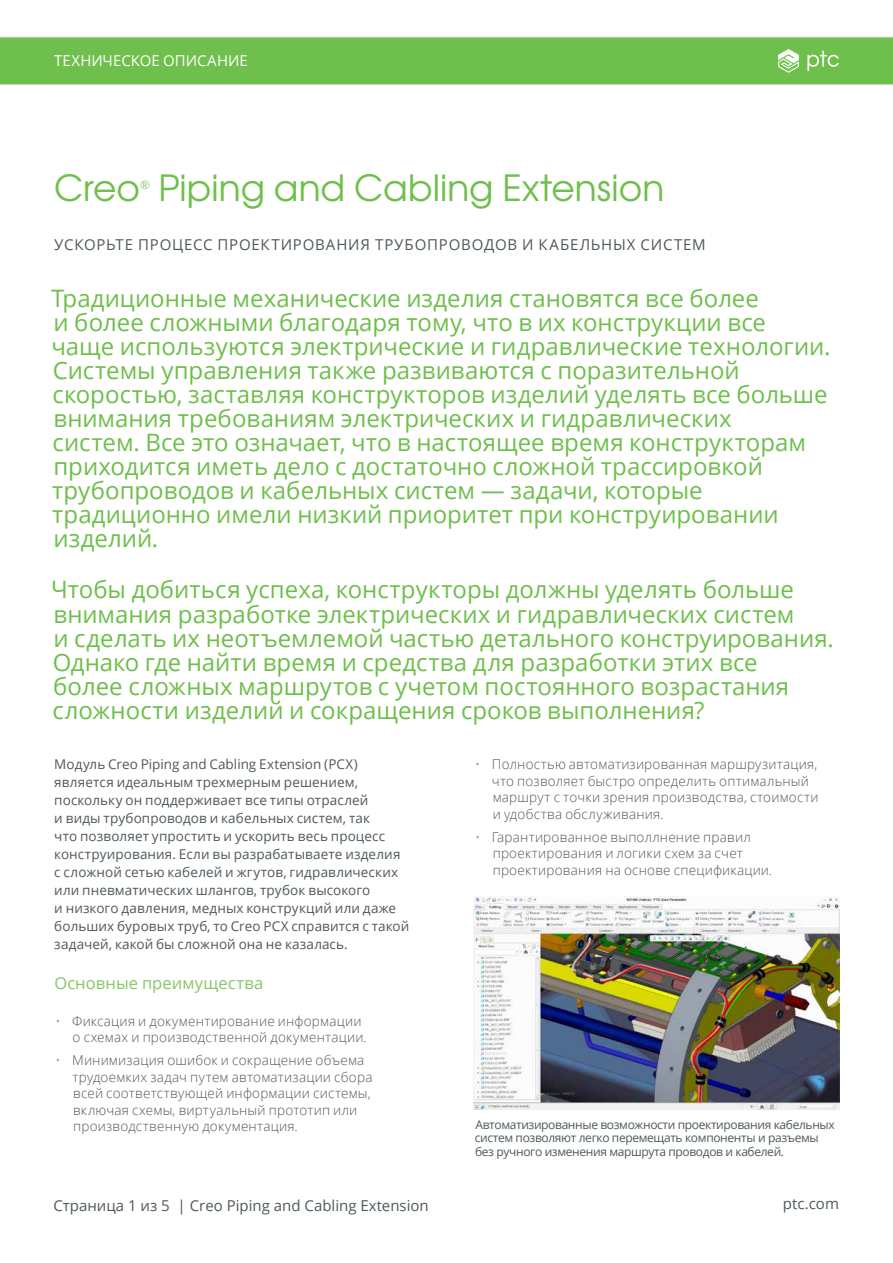
<style>
.page{position:relative;width:893px;height:1263px;background:#fff}
.page>*{position:absolute;margin:0;border:0;box-sizing:border-box;transform-origin:0 0}
.t1{font:36px "Te X Gyre Adventor";color:#6ebf4b}
.t2{font:24px/24px "Open Sans";color:#6ebf4b}
.t3{font:16.5px "Open Sans";letter-spacing:.005em;color:#85c664}
.t4{font:15px "Open Sans";letter-spacing:.045em;color:#4e595a}
.t5{font:15px "Open Sans";color:#4e595a}
.t6{font:15px "Open Sans";color:#fff}
.t7{font:300 13.5px/16.5px "Open Sans";letter-spacing:.015em;color:#4e595a}
.t8{font:13.5px/18px "Open Sans";letter-spacing:.005em;color:#4e595a}
.t9{font:12.3px "Te X Gyre Adventor";color:#6ebf4b}
.t10{font:12px/13.5px "Open Sans";letter-spacing:-.03em;color:#4e595a}
.s1{color:#6ebf4b}
</style>
<div class="page">
<div style="left:0;top:37px;width:893px;height:48px;background:#6ebf4b"></div>
<img style="left:474px;top:897px;width:365px;height:212px">
<p class="t6" style="left:54px;top:50px;width:195px">ТЕХНИЧЕСКОЕ ОПИСАНИЕ</p>
<h1 class="t1" style="left:54px;top:159px;width:87px">Creo</h1>
<p class="t9" style="left:140px;top:174px;width:11px">®</p>
<h1 class="t1" style="left:159px;top:159px;width:507px">Piping and Cabling Extension</h1>
<p class="t4" style="left:54px;top:235px;width:653px">УСКОРЬТЕ ПРОЦЕСС ПРОЕКТИРОВАНИЯ ТРУБОПРОВОДОВ И КАБЕЛЬНЫХ СИСТЕМ</p>
<p class="t2" style="left:51px;top:286px;width:781px">Традиционные механические изделия становятся все более<br>и более сложными благодаря тому, что в их конструкции все чаще используются электрические и гидравлические технологии.<br>Системы управления также развиваются с поразительной скоростью, заставляя конструкторов изделий уделять все больше внимания требованиям электрических и гидравлических<br>систем. Все это означает, что в настоящее время конструкторам приходится иметь дело с достаточно сложной трассировкой трубопроводов и кабельных систем — задачи, которые традиционно имели низкий приоритет при конструировании изделий.</p>
<p class="t2" style="left:51px;top:577px;width:784px">Чтобы добиться успеха, конструкторы должны уделять больше внимания разработке электрических и гидравлических систем<br>и сделать их неотъемлемой частью детального конструирования.<br>Однако где найти время и средства для разработки этих все<br>более сложных маршрутов с учетом постоянного возрастания сложности изделий и сокращения сроков выполнения?</p>
<p class="t8" style="left:54px;top:755px;width:356px">Модуль Creo Piping and Cabling Extension (PCX) является идеальным трехмерным решением, поскольку он поддерживает все типы отраслей<br>и виды трубопроводов и кабельных систем, так<br>что позволяет упростить и ускорить весь процесс конструирования. Если вы разрабатываете изделия с сложной сетью кабелей и жгутов, гидравлических или пневматических шлангов, трубок высокого<br>и низкого давления, медных конструкций или даже больших буровых труб, то Creo PCX справится с такой задачей, какой бы сложной она не казалась.</p>
<p class="t3" style="left:54px;top:971px;width:210px">Основные преимущества</p>
<p class="t7" style="left:73px;top:1012px;width:296px;text-indent:-17px"><span class="s1">•</span> Фиксация и документирование информации о схемах и производственной документации.</p>
<p class="t7" style="left:73px;top:1052px;width:301px;text-indent:-17px"><span class="s1">•</span> Минимизация ошибок и сокращение объема трудоемких задач путем автоматизации сбора всей соответствующей информации системы, включая схемы, виртуальный прототип или производственную документация.</p>
<p class="t7" style="left:492px;top:755px;width:328px;text-indent:-17px"><span class="s1">•</span> Полностью автоматизированная маршрузитация, что позволяет быстро определить оптимальный маршрут с точки зрения производства, стоимости и удобства обслуживания.</p>
<p class="t7" style="left:493px;top:828px;width:281px;text-indent:-18px"><span class="s1">•</span> Гарантированное выполлнение правил проектирования и логики схем за счет проектирования на основе спецификации.</p>
<p class="t10" style="left:475px;top:1117px;width:361px">Автоматизированные возможности проектирования кабельных систем позволяют легко перемещать компоненты и разъемы без ручного изменения маршрута проводов и кабелей.</p>
<p class="t5" style="left:53px;top:1195px;width:377px">Страница 1 из 5 | Creo Piping and Cabling Extension</p>
<p class="t4" style="left:783px;top:1193px;width:58px">ptc.com</p>
</div>
